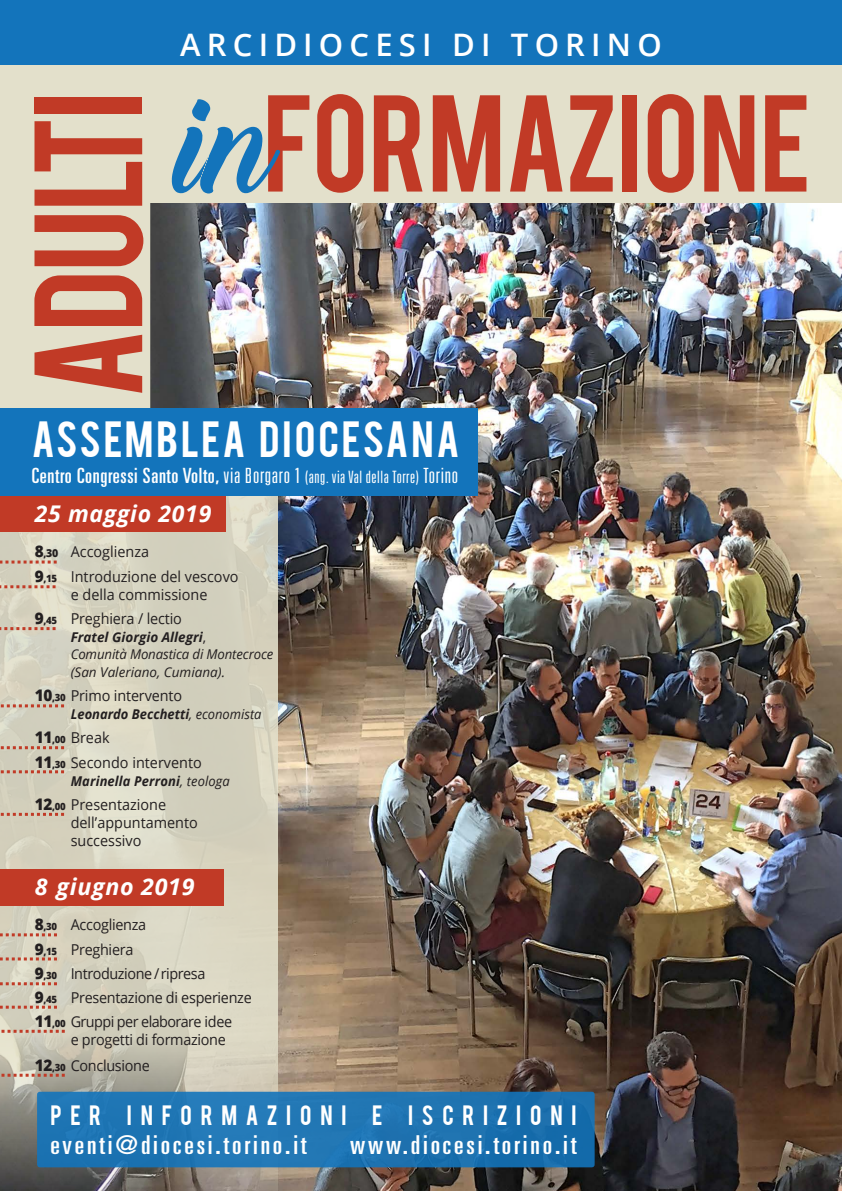
<style>
.page{position:relative;width:842px;height:1191px;background:#fff}
.page>*{position:absolute;margin:0;border:0;box-sizing:border-box;transform-origin:0 0}
.t1{font:121px "Bebas";letter-spacing:-.02em;color:#c13a26}
.t2{font:108.1px "Bebas";color:#c13a26}
.t3{font:40px "Bebas";letter-spacing:.07em;color:#fff}
.t4{font:600 31px "Open Sans";letter-spacing:.2em;color:#fff}
.t5{font:ultra-condensed 26px "Univers";letter-spacing:.1em;color:#fff;scale:1.09 1}
.t6{font:italic 700 23px "Open Sans";letter-spacing:.03em;color:#fff}
.t7{font:22px "Bebas";letter-spacing:.4em;color:#fff}
.t8{font:ultra-condensed 21px "Univers";letter-spacing:.03em;color:#fff}
.t9{font:15px/24.2px "Open Sans";letter-spacing:-.01em;color:#231f20;scale:.96 1}
.t10{font:italic 13.5px/17.5px "Open Sans";letter-spacing:-.01em;color:#231f20}
.t11{font:italic 700 13.5px "Open Sans";color:#231f20;scale:.96 1}
.s1{font-weight:300}
.s2{font-weight:300;font-size:17px}
.s3{font-weight:800;font-size:16px}
.s4{font-weight:800;font-size:10px}
.s5{font-weight:800;font-size:11px}
.s6{font-weight:700}
.s7{font-style:normal}
.s8{font-weight:400}
</style>
<div class="page">
<img style="left:150px;top:68px;width:692px;height:1123px">
<div style="left:0;top:203px;width:150px;height:204px;background:#e3e0cb"></div>
<div style="left:0;top:0;width:842px;height:68px;background:#1374bb"></div>
<div style="left:0;top:66px;width:841px;height:137px;background:#e3e0cb"></div>
<svg style="left:172px;top:99px;width:108px;height:94px"></svg>
<svg style="left:0;top:495px;width:278px;height:696px;background:#cecbb9"></svg>
<div style="left:0;top:495px;width:225px;height:37px;background:#c13a26"></div>
<div style="left:0;top:869px;width:224px;height:37px;background:#c13a26"></div>
<svg style="left:0;top:560px;width:57px;height:3px"></svg>
<svg style="left:0;top:585px;width:56px;height:3px"></svg>
<svg style="left:0;top:627px;width:56px;height:3px"></svg>
<svg style="left:0;top:704px;width:64px;height:3px"></svg>
<svg style="left:0;top:746px;width:64px;height:3px"></svg>
<svg style="left:0;top:770px;width:64px;height:3px"></svg>
<svg style="left:0;top:813px;width:64px;height:3px"></svg>
<svg style="left:0;top:933px;width:57px;height:3px"></svg>
<svg style="left:0;top:957px;width:57px;height:3px"></svg>
<svg style="left:0;top:982px;width:57px;height:3px"></svg>
<svg style="left:0;top:1005px;width:57px;height:3px"></svg>
<svg style="left:0;top:1029px;width:65px;height:3px"></svg>
<svg style="left:0;top:1073px;width:65px;height:3px"></svg>
<div style="left:0;top:407px;width:478px;height:88px;background:#1374bb"></div>
<div style="left:37px;top:1091px;width:558px;height:76px;background:#1f75b3;border-radius:3px"></div>
<h1 class="t1" style="left:0;top:398px;width:308px;rotate:-90deg">ADULTI</h1>
<h3 class="t4" style="left:180px;top:24px;width:483px">ARCIDIOCESI DI TORINO</h3>
<h2 class="t2" style="left:263px;top:65px;width:550px">FORMAZIONE</h2>
<h3 class="t3" style="left:32px;top:410px;width:429px">ASSEMBLEA DIOCESANA</h3>
<h3 class="t8" style="left:32px;top:464px;width:428px">Centro Congressi Santo Volto, <span class="s1">via Borgaro 1</span> <span class="s2">(ang. via Val della Torre)</span> <span class="s1">Torino</span></h3>
<h3 class="t6" style="left:35px;top:498px;width:178px">25 maggio 2019</h3>
<p class="t9" style="left:35px;top:539px;width:214px"><span class="s3">8</span><span class="s4">,</span><span class="s5">30</span> Accoglienza<br><span class="s3">9</span><span class="s4">,15</span> Introduzione del vescovo</p>
<p class="t9" style="left:35px;top:581px;width:181px;text-indent:36px">e della commissione<br><span class="s3">9</span><span class="s4">,45</span> Preghiera / lectio</p>
<p class="t10" style="left:71px;top:628px;width:204px"><span class="s6">Fratel Giorgio Allegri</span><span class="s7">,<br></span>Comunità Monastica di Montecroce (San Valeriano, Cumiana).</p>
<p class="t9" style="left:35px;top:683px;width:155px"><span class="s3">10</span><span class="s4">,30</span> Primo intervento</p>
<p class="t11" style="left:71px;top:704px;width:200px">Leonardo Becchetti<span class="s8">, economista</span></p>
<p class="t9" style="left:35px;top:725px;width:176px"><span class="s3">11</span><span class="s4">,00</span> Break<br><span class="s3">11</span><span class="s4">,30</span> Secondo intervento</p>
<p class="t11" style="left:71px;top:771px;width:167px">Marinella Perroni<span class="s8">, teologa</span></p>
<p class="t9" style="left:71px;top:795px;width:134px;line-height:18px;text-indent:-36px"><span class="s3">12</span><span class="s4">,00</span> Presentazione dell’appuntamento successivo</p>
<h3 class="t6" style="left:35px;top:870px;width:161px">8 giugno 2019</h3>
<p class="t9" style="left:35px;top:912px;width:228px"><span class="s3">8</span><span class="s4">,30</span> Accoglienza<br><span class="s3">9</span><span class="s4">,15</span> Preghiera<br><span class="s3">9</span><span class="s4">,30</span> Introduzione / ripresa<br><span class="s3">9</span><span class="s4">,45</span> Presentazione di esperienze<br><span class="s3">11</span><span class="s4">,00</span> Gruppi per elaborare idee</p>
<p class="t9" style="left:35px;top:1026px;width:201px;line-height:25.2px;text-indent:36px">e progetti di formazione<br><span class="s3">12</span><span class="s4">,30</span> Conclusione</p>
<h3 class="t7" style="left:51px;top:1098px;width:527px">PER INFORMAZIONI E ISCRIZIONI</h3>
<h3 class="t5" style="left:51px;top:1130px;width:236px">eventi@diocesi.torino.it</h3>
<h3 class="t5" style="left:350px;top:1130px;width:209px">www.diocesi.torino.it</h3>
</div>
